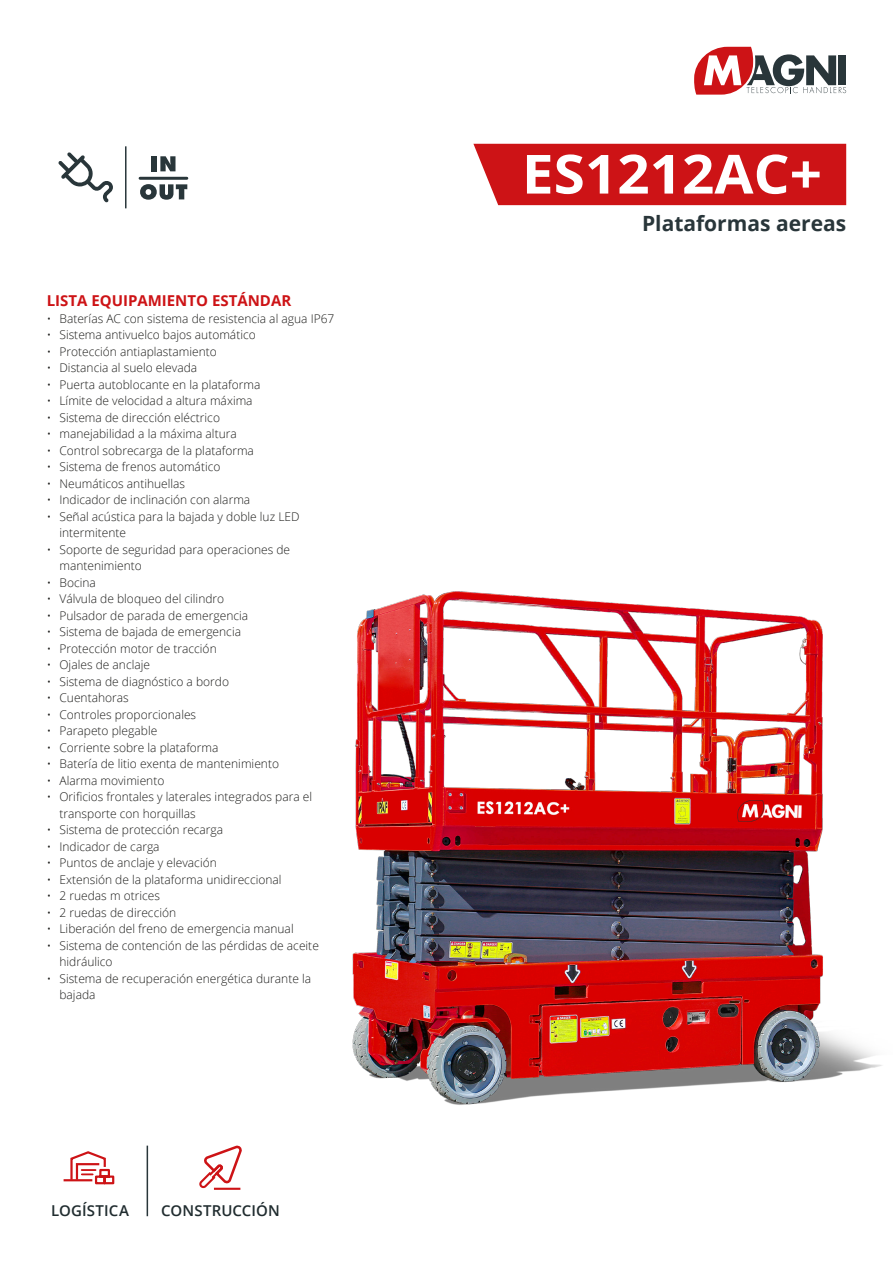
<style>
.page{position:relative;width:893px;height:1263px;background:#fff}
.page>*{position:absolute;margin:0;border:0;box-sizing:border-box;transform-origin:0 0}
.t1{font:700 54px "Open Sans";color:#fff;scale:1.05 1}
.t2{font:700 21px "Open Sans";color:#29363a}
.t3{font:700 15px "Open Sans";color:#cd1316}
.t4{font:600 15px "Open Sans";letter-spacing:.01em;color:#202c2f}
.t5{font:300 12px/16.5px "Open Sans";color:#1d1d1b}
</style>
<div class="page">
<svg style="left:694px;top:47px;width:152px;height:48px"></svg>
<img style="left:352px;top:591px;width:530px;height:514px">
<div style="left:473px;top:144px;width:374px;height:61px;background:#cd1316"></div>
<div style="left:152px;top:156px;width:5px;height:15px;background:#29363a"></div>
<svg style="left:160px;top:156px;width:15px;height:15px"></svg>
<svg style="left:140px;top:184px;width:47px;height:16px"></svg>
<hr style="left:140px;top:177px;width:47px;height:3px;background:#29363a">
<hr style="left:125px;top:146px;width:2px;height:62px;background:#29363a">
<svg style="left:58px;top:152px;width:55px;height:50px"></svg>
<svg style="left:199px;top:1145px;width:43px;height:45px"></svg>
<hr style="left:214px;top:1188px;width:26px;height:2px;background:#cd1316">
<svg style="left:69px;top:1151px;width:46px;height:34px"></svg>
<hr style="left:64px;top:1179px;width:28px;height:2px;background:#cd1316">
<hr style="left:147px;top:1145px;width:1px;height:71px;background:#29363a">
<p class="t3" style="left:47px;top:290px;width:246px">LISTA EQUIPAMIENTO ESTÁNDAR</p>
<p class="t5" style="left:47px;top:310px;width:289px">• Baterías AC con sistema de resistencia al agua IP67</p>
<p class="t5" style="left:47px;top:326px;width:211px">• Sistema antivuelco bajos automático</p>
<p class="t5" style="left:47px;top:343px;width:172px">• Protección antiaplastamiento</p>
<p class="t5" style="left:47px;top:359px;width:152px">• Distancia al suelo elevada</p>
<p class="t5" style="left:47px;top:376px;width:215px">• Puerta autoblocante en la plataforma</p>
<p class="t5" style="left:47px;top:392px;width:207px">• Límite de velocidad a altura máxima</p>
<p class="t5" style="left:47px;top:409px;width:175px">• Sistema de dirección eléctrico</p>
<p class="t5" style="left:47px;top:425px;width:192px">• manejabilidad a la máxima altura</p>
<p class="t5" style="left:47px;top:442px;width:209px">• Control sobrecarga de la plataforma</p>
<p class="t5" style="left:47px;top:458px;width:175px">• Sistema de frenos automático</p>
<p class="t5" style="left:47px;top:475px;width:140px">• Neumáticos antihuellas</p>
<p class="t5" style="left:47px;top:491px;width:205px">• Indicador de inclinación con alarma</p>
<p class="t5" style="left:59px;top:508px;width:242px;text-indent:-13px">• Señal acústica para la bajada y doble luz LED intermitente</p>
<p class="t5" style="left:59px;top:541px;width:232px;text-indent:-13px">• Soporte de seguridad para operaciones de mantenimiento</p>
<p class="t5" style="left:47px;top:574px;width:51px">• Bocina</p>
<p class="t5" style="left:47px;top:590px;width:179px">• Válvula de bloqueo del cilindro</p>
<p class="t5" style="left:47px;top:607px;width:203px">• Pulsador de parada de emergencia</p>
<p class="t5" style="left:47px;top:623px;width:196px">• Sistema de bajada de emergencia</p>
<p class="t5" style="left:47px;top:640px;width:172px">• Protección motor de tracción</p>
<p class="t5" style="left:47px;top:656px;width:105px">• Ojales de anclaje</p>
<p class="t5" style="left:47px;top:673px;width:184px">• Sistema de diagnóstico a bordo</p>
<p class="t5" style="left:47px;top:689px;width:84px">• Cuentahoras</p>
<p class="t5" style="left:47px;top:706px;width:151px">• Controles proporcionales</p>
<p class="t5" style="left:47px;top:722px;width:112px">• Parapeto plegable</p>
<p class="t5" style="left:47px;top:739px;width:173px">• Corriente sobre la plataforma</p>
<p class="t5" style="left:47px;top:755px;width:234px">• Batería de litio exenta de mantenimiento</p>
<p class="t5" style="left:47px;top:772px;width:119px">• Alarma movimiento</p>
<p class="t5" style="left:59px;top:788px;width:254px;text-indent:-13px">• Orificios frontales y laterales integrados para el transporte con horquillas</p>
<p class="t5" style="left:47px;top:821px;width:178px">• Sistema de protección recarga</p>
<p class="t5" style="left:47px;top:838px;width:114px">• Indicador de carga</p>
<p class="t5" style="left:47px;top:854px;width:172px">• Puntos de anclaje y elevación</p>
<p class="t5" style="left:47px;top:871px;width:236px">• Extensión de la plataforma unidireccional</p>
<p class="t5" style="left:47px;top:887px;width:115px">• 2 ruedas m otrices</p>
<p class="t5" style="left:47px;top:904px;width:131px">• 2 ruedas de dirección</p>
<p class="t5" style="left:47px;top:920px;width:248px">• Liberación del freno de emergencia manual</p>
<p class="t5" style="left:59px;top:937px;width:261px;text-indent:-13px">• Sistema de contención de las pérdidas de aceite hidráulico</p>
<p class="t5" style="left:59px;top:970px;width:253px;text-indent:-13px">• Sistema de recuperación energética durante la bajada</p>
<p class="t4" style="left:51px;top:1200px;width:79px">LOGÍSTICA</p>
<p class="t4" style="left:161px;top:1200px;width:120px">CONSTRUCCIÓN</p>
<h1 class="t1" style="left:522px;top:136px;width:287px">ES1212AC+</h1>
<h2 class="t2" style="left:642px;top:208px;width:206px">Plataformas aereas</h2>
</div>
